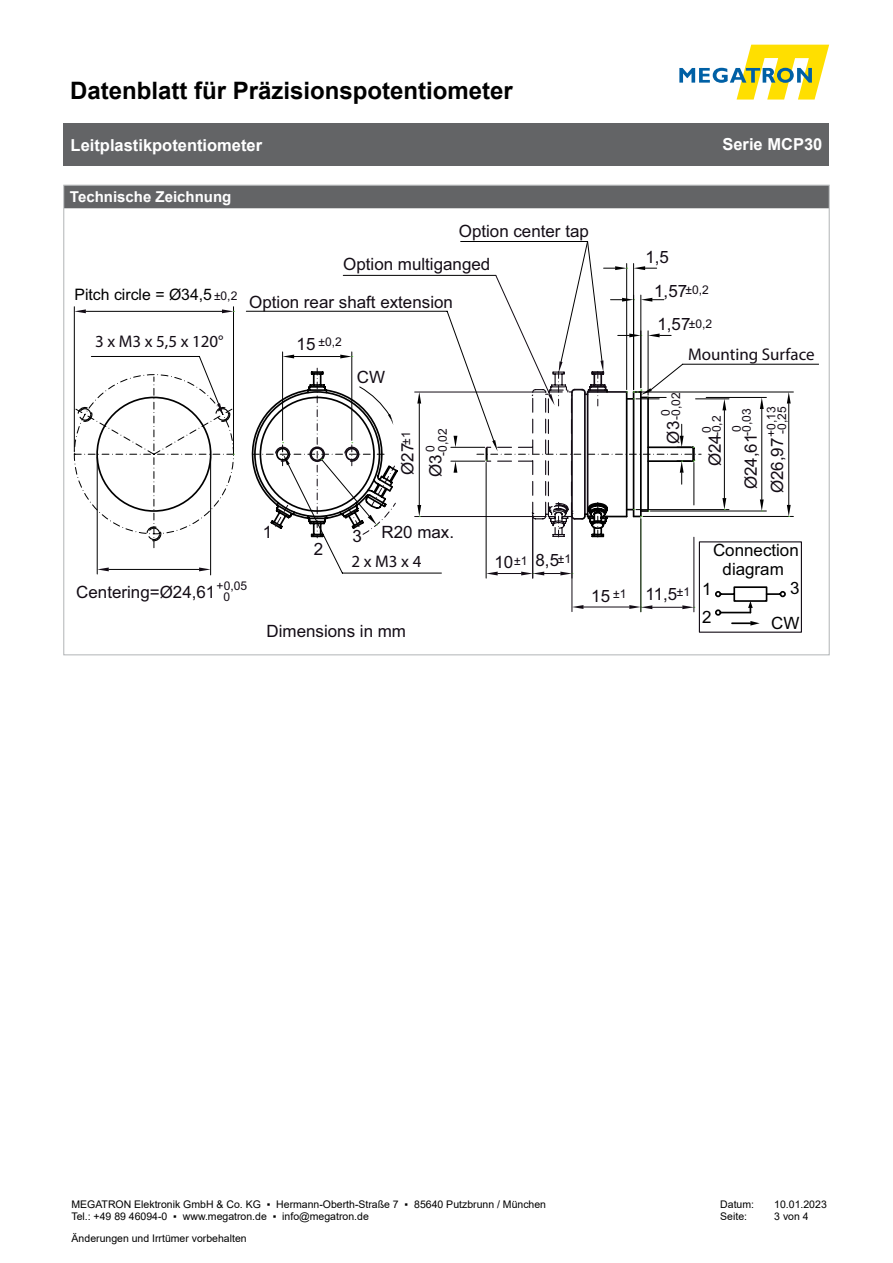
<style>
.page{position:relative;width:893px;height:1263px;background:#fff}
.page>*{position:absolute;margin:0;border:0;box-sizing:border-box;transform-origin:0 0}
.t1{font:700 24px "Arial";color:#000}
.t2{font:16.95px/36px "Arial";color:#130c15;text-align:right}
.t3{font:16.95px "Myriad Pro";color:#130c15}
.t4{font:16.95px/19.4px "Arial";color:#000;text-align:center}
.t5{font:700 16.5px "Arial";color:#fff}
.t6{font:15.9px "Arial";color:#000}
.t7{font:700 15px "Arial";color:#fff}
.t8{font:12px/11.1px "Arial";color:#130c15}
.t9{font:10.5px/12.6px "Arial";color:#000}
.s1{font-size:16.95px}
.s2{font-size:12px}
</style>
<div class="page">
<svg style="left:679px;top:45px;width:150px;height:55px"></svg>
<div style="left:64px;top:123px;width:765px;height:43px;background:#636466"></div>
<div style="left:66px;top:187px;width:761px;height:21px;background:#636466"></div>
<svg style="left:485px;top:575px;width:283px;height:50px"></svg>
<svg style="left:750px;top:621px;width:10px;height:5px"></svg>
<svg style="left:748px;top:590px;width:38px;height:24px"></svg>
<hr style="left:97px;top:457px;width:1px;height:117px;background:#000">
<hr style="left:210px;top:457px;width:1px;height:118px;background:#000">
<hr style="left:109px;top:569px;width:90px;height:1px;background:#000">
<svg style="left:97px;top:567px;width:12px;height:4px"></svg>
<svg style="left:199px;top:567px;width:12px;height:4px"></svg>
<hr style="left:74px;top:307px;width:1px;height:145px;background:#000">
<hr style="left:233px;top:307px;width:1px;height:145px;background:#000">
<hr style="left:86px;top:311px;width:136px;height:1px;background:#000">
<svg style="left:74px;top:309px;width:12px;height:4px"></svg>
<svg style="left:222px;top:309px;width:12px;height:4px"></svg>
<hr style="left:486px;top:462px;width:1px;height:116px;background:#000">
<hr style="left:532px;top:516px;width:1px;height:62px;background:#130c15">
<hr style="left:572px;top:513px;width:1px;height:99px;background:#130c15">
<hr style="left:583px;top:607px;width:46px;height:1px;background:#130c15">
<svg style="left:572px;top:605px;width:11px;height:4px"></svg>
<hr style="left:641px;top:519px;width:1px;height:93px;background:#130c15">
<hr style="left:652px;top:607px;width:30px;height:1px;background:#130c15">
<svg style="left:629px;top:605px;width:23px;height:4px"></svg>
<svg style="left:682px;top:605px;width:12px;height:4px"></svg>
<hr style="left:694px;top:537px;width:1px;height:75px;background:#130c15">
<svg style="left:73px;top:356px;width:162px;height:192px"></svg>
<div style="left:699px;top:541px;width:103px;height:92px;border:1px solid #130c15"></div>
<svg style="left:246px;top:241px;width:573px;height:334px"></svg>
<h1 class="t1" style="left:70px;top:73px;width:444px">Datenblatt für Präzisionspotentiometer</h1>
<h3 class="t5" style="left:71px;top:133px;width:193px">Leitplastikpotentiometer</h3>
<h3 class="t5" style="left:722px;top:133px;width:101px">Serie MCP30</h3>
<h3 class="t7" style="left:70px;top:186px;width:163px">Technische Zeichnung</h3>
<h3 class="t6" style="left:74px;top:283px;width:139px">Pitch circle = Ø34,5</h3>
<p class="t8" style="left:214px;top:290px;width:25px">±0,2</p>
<h2 class="t3" style="left:95px;top:331px;width:130px">3 x M3 x 5,5 x 120°</h2>
<h2 class="t2" style="left:459px;top:213px;width:132px">Option center tap</h2>
<h2 class="t2" style="left:343px;top:246px;width:149px">Option multiganged</h2>
<h2 class="t2" style="left:249px;top:284px;width:205px">Option rear shaft extension</h2>
<p class="t8" style="left:297px;top:337px;width:47px"><span class="s1">15</span> ±0,2</p>
<h2 class="t2" style="left:357px;top:359px;width:30px">CW</h2>
<h2 class="t2" style="left:390px;top:475px;width:45px;rotate:-90deg">Ø27<sup>±1</sup></h2>
<p class="t8" style="left:437px;top:456px;width:29px;rotate:-90deg">-0,02</p>
<h2 class="t2" style="left:418px;top:477px;width:33px;rotate:-90deg">Ø3<sup>0</sup></h2>
<h2 class="t2" style="left:382px;top:514px;width:74px">R20 max.</h2>
<h2 class="t2" style="left:263px;top:514px;width:11px">1</h2>
<h2 class="t2" style="left:352px;top:518px;width:11px">3</h2>
<h2 class="t2" style="left:314px;top:531px;width:11px">2</h2>
<h2 class="t3" style="left:352px;top:550px;width:71px">2 x M3 x 4</h2>
<h2 class="t2" style="left:494px;top:542px;width:78px">10<span class="s2">±1</span> 8,5<sup>±1</sup></h2>
<h2 class="t2" style="left:645px;top:239px;width:25px">1,5</h2>
<h2 class="t2" style="left:654px;top:273px;width:56px">1,57<sup>±0,2</sup></h2>
<h2 class="t2" style="left:657px;top:306px;width:56px">1,57<span class="s2">±0,2</span></h2>
<h2 class="t3" style="left:688px;top:344px;width:128px">Mounting Surface</h2>
<p class="t8" style="left:661px;top:420px;width:29px;line-height:10.4px;text-indent:4px;rotate:-90deg">0 -0,02</p>
<h2 class="t2" style="left:655px;top:443px;width:24px;rotate:-90deg">Ø3</h2>
<p class="t8" style="left:766px;top:437px;width:32px;rotate:-90deg">+0,13 -0,25</p>
<p class="t8" style="left:741px;top:436px;width:29px;rotate:-90deg">-0,03</p>
<p class="t8" style="left:711px;top:436px;width:22px;rotate:-90deg">-0,2</p>
<p class="t8" style="left:731px;top:432px;width:8px;rotate:-90deg">0</p>
<p class="t8" style="left:701px;top:433px;width:8px;rotate:-90deg">0</p>
<h2 class="t2" style="left:697px;top:489px;width:57px;rotate:-90deg">Ø24<br>Ø24,61</h2>
<h2 class="t2" style="left:759px;top:493px;width:57px;rotate:-90deg">Ø26,97</h2>
<h2 class="t4" style="left:713px;top:540px;width:87px">Connection diagram</h2>
<h2 class="t2" style="left:76px;top:574px;width:141px">Centering=Ø24,61</h2>
<p class="t8" style="left:223px;top:580px;width:25px;text-indent:-7px">+0,05<br>0</p>
<h2 class="t2" style="left:267px;top:613px;width:141px">Dimensions in mm</h2>
<h2 class="t2" style="left:591px;top:576px;width:100px">15 <span class="s2">±1</span> 11,5<sup>±1</sup></h2>
<h2 class="t4" style="left:702px;top:580px;width:11px">1</h2>
<h2 class="t4" style="left:702px;top:607px;width:11px">2</h2>
<h2 class="t4" style="left:790px;top:579px;width:11px">3</h2>
<h2 class="t4" style="left:771px;top:613px;width:30px">CW</h2>
<p class="t9" style="left:71px;top:1198px;width:476px">MEGATRON Elektronik GmbH &amp; Co. KG ▪ Hermann-Oberth-Straße 7 ▪ 85640 Putzbrunn / München<br>Tel.: +49 89 46094-0 ▪ www.megatron.de ▪ info@megatron.de</p>
<p class="t9" style="left:720px;top:1198px;width:35px">Datum:</p>
<p class="t9" style="left:774px;top:1198px;width:54px">10.01.2023</p>
<p class="t9" style="left:720px;top:1210px;width:28px">Seite:</p>
<p class="t9" style="left:774px;top:1210px;width:36px">3 von 4</p>
<p class="t9" style="left:72px;top:1232px;width:177px">Änderungen und Irrtümer vorbehalten</p>
</div>
